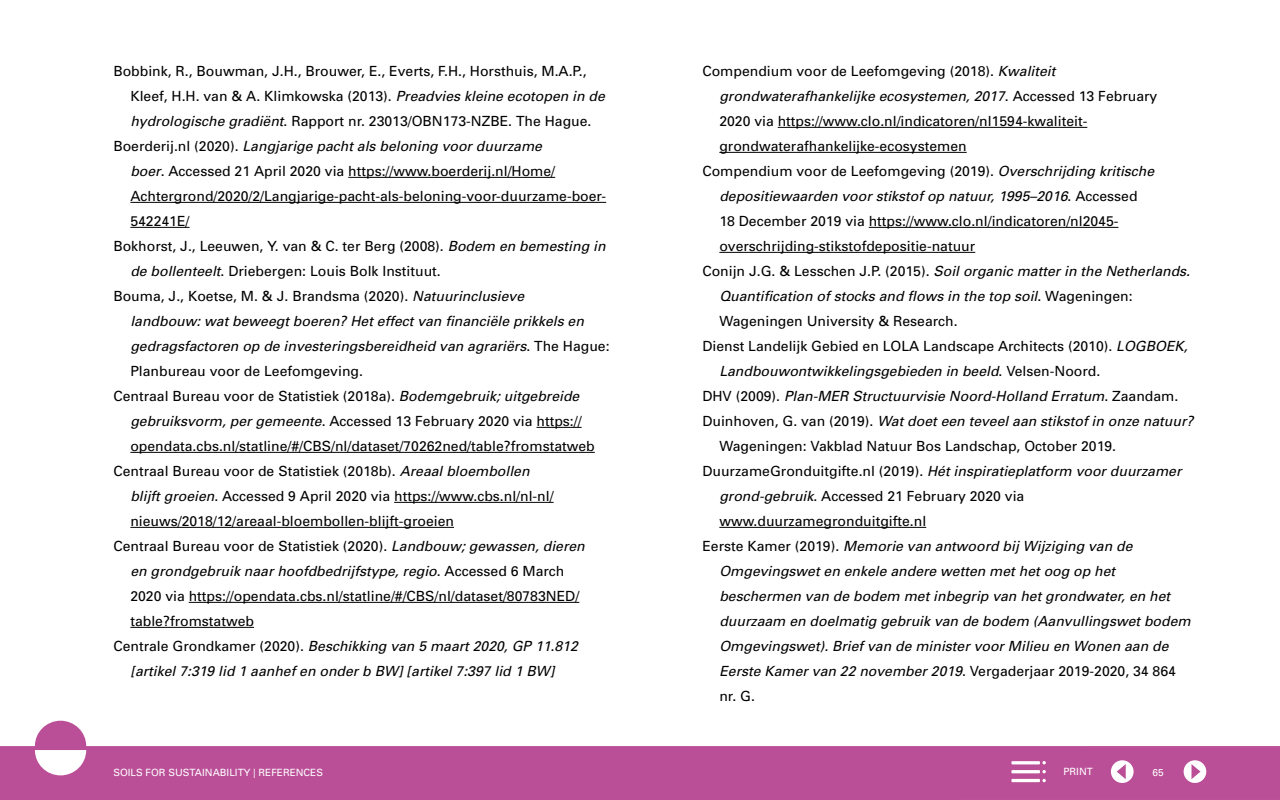
<style>
.page{position:relative;width:1280px;height:800px;background:#fff}
.page>*{position:absolute;margin:0;border:0;box-sizing:border-box;transform-origin:0 0}
.t1{font:14px/25px "Univers";color:#000}
.t2{font:italic 14px/25px "Univers";color:#000}
.t3{font:10px "Univers";color:#fff}
.s1{font-style:italic}
.s2{font-style:normal}
.s3{font-size:12.9px}
</style>
<div class="page">
<svg style="left:0;top:721px;width:1280px;height:79px;fill:#ba4e97"></svg>
<div style="left:1111px;top:760px;width:23px;height:23px;background:#fff;border-radius:50%"></div>
<svg style="left:1117px;top:764px;width:9px;height:15px"></svg>
<div style="left:1184px;top:760px;width:22px;height:23px;background:#fff;border-radius:50%"></div>
<svg style="left:1191px;top:764px;width:10px;height:15px"></svg>
<svg style="left:1042px;top:779px;width:4px;height:3px"></svg>
<hr style="left:1011px;top:779px;width:29px;height:3px;background:#fff">
<hr style="left:1011px;top:770px;width:29px;height:3px;background:#fff">
<svg style="left:1042px;top:770px;width:4px;height:3px"></svg>
<hr style="left:1011px;top:761px;width:29px;height:3px;background:#fff">
<svg style="left:1042px;top:761px;width:4px;height:3px"></svg>
<hr style="left:348px;top:177px;width:207px;height:1px;background:#000">
<hr style="left:130px;top:202px;width:476px;height:1px;background:#000">
<hr style="left:130px;top:227px;width:60px;height:1px;background:#000">
<hr style="left:537px;top:427px;width:45px;height:1px;background:#000">
<hr style="left:130px;top:452px;width:465px;height:1px;background:#000">
<hr style="left:394px;top:502px;width:160px;height:1px;background:#000">
<hr style="left:130px;top:527px;width:324px;height:1px;background:#000">
<hr style="left:189px;top:602px;width:390px;height:1px;background:#000">
<hr style="left:130px;top:627px;width:124px;height:1px;background:#000">
<hr style="left:778px;top:127px;width:309px;height:1px;background:#000">
<hr style="left:719px;top:152px;width:248px;height:1px;background:#000">
<hr style="left:869px;top:227px;width:249px;height:1px;background:#000">
<hr style="left:719px;top:252px;width:256px;height:1px;background:#000">
<hr style="left:719px;top:527px;width:207px;height:1px;background:#000">
<p class="t1" style="left:130px;top:58px;width:476px;text-indent:-17px">Bobbink, R., Bouwman, J.H., Brouwer, E., Everts, F.H., Horsthuis, M.A.P.,<br>Kleef, H.H. van &amp; A. Klimkowska (2013). <span class="s1">Preadvies kleine ecotopen in de hydrologische gradiënt</span>. Rapport nr. 23013/OBN173-NZBE. The Hague.</p>
<p class="t1" style="left:130px;top:133px;width:477px;text-indent:-17px">Boerderij.nl (2020). <span class="s1">Langjarige pacht als beloning voor duurzame<br>boer</span>. Accessed 21 April 2020 via https://www.boerderij.nl/Home/ Achtergrond/2020/2/Langjarige-pacht-als-beloning-voor-duurzame-boer-542241E/</p>
<p class="t1" style="left:130px;top:233px;width:477px;text-indent:-17px">Bokhorst, J., Leeuwen, Y. van &amp; C. ter Berg (2008). <span class="s1">Bodem en bemesting in de bollenteelt</span>. Driebergen: Louis Bolk Instituut.</p>
<p class="t2" style="left:130px;top:283px;width:481px;text-indent:-17px"><span class="s2">Bouma, J., Koetse, M. &amp; J. Brandsma (2020).</span> Natuurinclusieve<br>landbouw: wat beweegt boeren? Het effect van financiële prikkels en gedragsfactoren op de investeringsbereidheid van agrariërs<span class="s2">. The Hague:<br>Planbureau voor de Leefomgeving.</span></p>
<p class="t1" style="left:130px;top:383px;width:466px;text-indent:-17px">Centraal Bureau voor de Statistiek (2018a). <span class="s1">Bodemgebruik; uitgebreide gebruiksvorm, per gemeente</span>. Accessed 13 February 2020 via https:// opendata.cbs.nl/statline/#/CBS/nl/dataset/70262ned/table?fromstatweb</p>
<p class="t1" style="left:130px;top:458px;width:425px;text-indent:-17px">Centraal Bureau voor de Statistiek (2018b). <span class="s1">Areaal bloembollen blijft groeien</span>. Accessed 9 April 2020 via https://www.cbs.nl/nl-nl/ nieuws/2018/12/areaal-bloembollen-blijft-groeien</p>
<p class="t1" style="left:130px;top:533px;width:456px;text-indent:-17px">Centraal Bureau voor de Statistiek (2020). <span class="s1">Landbouw; gewassen, dieren en grondgebruik naar hoofdbedrijfstype, regio</span>. Accessed 6 March 2020 via https://opendata.cbs.nl/statline/#/CBS/nl/dataset/80783NED/ table?fromstatweb</p>
<p class="t2" style="left:113px;top:633px;width:466px;text-align:center"><span class="s2">Centrale Grondkamer (2020).</span> Beschikking van 5 maart 2020, GP 11.812 [artikel 7:319 lid 1 aanhef en onder b BW] [artikel 7:397 lid 1 BW]</p>
<p class="t1" style="left:719px;top:58px;width:440px;text-indent:-17px">Compendium voor de Leefomgeving (2018). <span class="s1">Kwaliteit grondwaterafhankelijke ecosystemen, 2017</span>. Accessed 13 February 2020 via https://www.clo.nl/indicatoren/nl1594-kwaliteit&shy;grondwaterafhankelijke-ecosystemen</p>
<p class="t1" style="left:719px;top:158px;width:436px;text-indent:-17px">Compendium voor de Leefomgeving (2019). <span class="s1">Overschrijding kritische depositiewaarden voor stikstof op natuur, 1995–2016</span>. Accessed 18 December 2019 via https://www.clo.nl/indicatoren/nl2045- overschrijding-stikstofdepositie-natuur</p>
<p class="t2" style="left:719px;top:258px;width:472px;text-indent:-17px"><span class="s2">Conijn J.G. &amp; Lesschen J.P. (2015).</span> Soil organic matter in the Netherlands.<br>Quantification of stocks and flows in the top soil<span class="s2">. Wageningen:<br>Wageningen University &amp; Research.</span></p>
<p class="t1" style="left:719px;top:333px;width:470px;text-indent:-17px">Dienst Landelijk Gebied en LOLA Landscape Architects (2010). <span class="s1">LOGBOEK,<br>Landbouwontwikkelingsgebieden in beeld</span>. Velsen-Noord.</p>
<p class="t2" style="left:702px;top:383px;width:478px"><span class="s2">DHV (2009).</span> Plan-MER Structuurvisie Noord-Holland Erratum<span class="s2">. Zaandam.</span></p>
<p class="t1" style="left:719px;top:408px;width:476px;text-indent:-17px">Duinhoven, G. van (2019). <span class="s1">Wat doet een teveel aan stikstof in onze natuur?<br></span>Wageningen: Vakblad Natuur Bos Landschap, October 2019.</p>
<p class="t1" style="left:719px;top:458px;width:464px;text-indent:-17px">DuurzameGronduitgifte.nl (2019). <span class="s1">Hét inspiratieplatform voor duurzamer grond-gebruik</span>. Accessed 21 February 2020 via www.duurzamegronduitgifte.nl</p>
<p class="t2" style="left:719px;top:533px;width:473px;text-indent:-17px"><span class="s2">Eerste Kamer (2019).</span> Memorie van antwoord bij Wijziging van de Omgevingswet en enkele andere wetten met het oog op het beschermen van de bodem met inbegrip van het grondwater, en het duurzaam en doelmatig gebruik van de bodem (Aanvullingswet bodem Omgevingswet). Brief van de minister voor Milieu en Wonen aan de Eerste Kamer van 22 november 2019<span class="s2">. Vergaderjaar 2019-2020, 34 864 nr. G.</span></p>
<p class="t3" style="left:113px;top:766px;width:211px">SOILS FOR SUSTAINABILITY <span class="s3">|</span> REFERENCES</p>
<p class="t3" style="left:1063px;top:765px;width:31px">PRINT</p>
<p class="t3" style="left:1153px;top:766px;width:13px">65</p>
</div>
